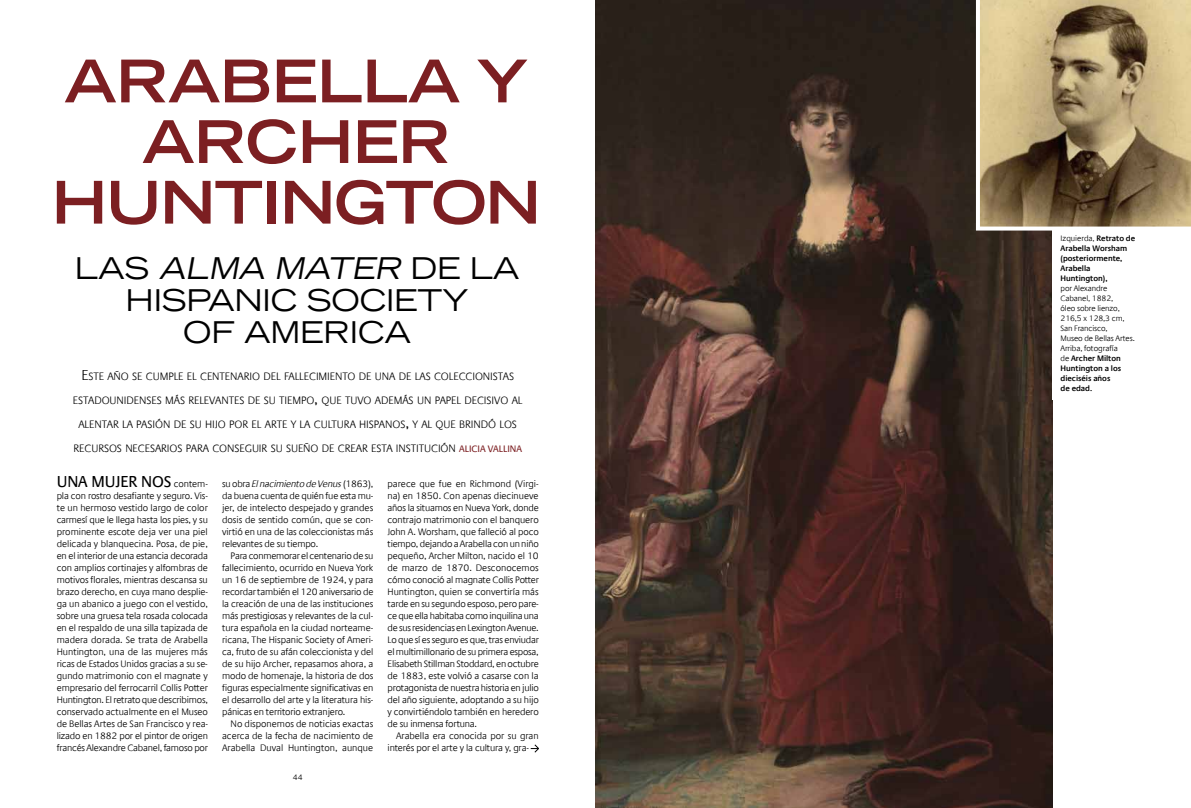
<style>
.page{position:relative;width:1191px;height:808px;background:#fff}
.page>*{position:absolute;margin:0;border:0;box-sizing:border-box;transform-origin:0 0}
.t1{font:700 expanded 58.8px/60.6px "Trade Gothic LT Std";letter-spacing:-.005em;color:#7c1f22;text-align:center}
.t2{font:expanded 30px/32px "Trade Gothic LT Std";letter-spacing:-.005em;color:#000;text-align:center}
.t3{font:16px "Praxis Com";letter-spacing:-.005em;color:#000}
.t4{font:300 10.9px "Praxis Com";letter-spacing:-.005em;color:#000}
.t5{font:300 9.5px/12px "Praxis Com";letter-spacing:-.015em;color:#000;text-align:justify}
.t6{font:300 8px/10px "Praxis Com";letter-spacing:-.015em;color:#000}
.t7{font:600 8px/10px "Praxis Com";letter-spacing:-.005em;color:#000}
.s1{font-style:italic}
.s2{font-size:14.5px}
.s3{font-weight:400;font-size:9.5px;color:#7c1f22}
.s4{font-weight:300;font-size:9.5px}
.s5{font-weight:300}
.s6{font-weight:600}
</style>
<div class="page">
<img style="left:595px;top:0;width:457px;height:808px">
<svg style="left:531px;top:744px;width:8px;height:9px"></svg>
<svg style="left:976px;top:0;width:215px;height:231px;background:#a5916b"></svg>
<div style="left:1052px;top:227px;width:91px;height:173px;background:#fff"></div>
<h1 class="t1" style="left:52px;top:50px;width:490px">ARABELLA Y<br>ARCHER<br>HUNTINGTON</h1>
<h2 class="t2" style="left:75px;top:252px;width:446px">L A S <span class="s1">ALMA MATER</span> D E L A<br>HISPANIC SOCIETY<br>OF AMERICA</h2>
<p class="t4" style="left:81px;top:370px;width:434px"><span class="s2">E</span>STE AÑO SE CUMPLE EL CENTENARIO DEL FALLECIMIENTO DE UNA DE LAS COLECCIONISTAS</p>
<p class="t4" style="left:73px;top:394px;width:451px">ESTADOUNIDENSES MÁS RELEVANTES DE SU TIEMPO<span class="s2">,</span> QUE TUVO ADEMÁS UN PAPEL DECISIVO AL</p>
<p class="t4" style="left:78px;top:418px;width:440px">ALENTAR LA PASIÓN DE SU HIJO POR EL ARTE Y LA CULTURA HISPANOS<span class="s2">,</span> Y AL QUE BRINDÓ LOS</p>
<p class="t4" style="left:74px;top:442px;width:450px">RECURSOS NECESARIOS PARA CONSEGUIR SU SUEÑO DE CREAR ESTA INSTITUCIÓN <span class="s3">ALICIA VALLINA</span></p>
<h3 class="t3" style="left:57px;top:472px;width:153px">UNA MUJER NOS <span class="s4">contem-</span></h3>
<p class="t5" style="left:57px;top:490px;width:153px">pla con rostro desafiante y seguro. Vis&shy;te un hermoso vestido largo de color carmesí que le llega hasta los pies, y su prominente escote deja ver una piel delicada y blanquecina. Posa, de pie, en el interior de una estancia decorada con amplios cortinajes y alfombras de motivos florales, mientras descansa su brazo derecho, en cuya mano desplie&shy;ga un abanico a juego con el vestido, sobre una gruesa tela rosada colocada en el respaldo de una silla tapizada de madera dorada. Se trata de Arabella Huntington, una de las mujeres más ricas de Estados Unidos gracias a su se&shy;gundo matrimonio con el magnate y empresario del ferrocarril Collis Potter Huntington. El retrato que describimos, conservado actualmente en el Museo de Bellas Artes de San Francisco y rea&shy;lizado en 1882 por el pintor de origen francés Alexandre Cabanel, famoso por</p>
<p class="t5" style="left:387px;top:478px;width:153px">parece que fue en Richmond (Virgi&shy;na) en 1850. Con apenas diecinueve años la situamos en Nueva York, donde contrajo matrimonio con el banquero John A. Worsham, que falleció al poco tiempo, dejando a Arabella con un niño pequeño, Archer Milton, nacido el 10 de marzo de 1870. Desconocemos cómo conoció al magnate Collis Potter Huntington, quien se convertiría más tarde en su segundo esposo, pero pare&shy;ce que ella habitaba como inquilina una de sus residencias en Lexington Avenue.<br>Lo que sí es seguro es que, tras enviudar el multimillonario de su primera esposa, Elisabeth Stillman Stoddard, en octubre de 1883, este volvió a casarse con la protagonista de nuestra historia en julio del año siguiente, adoptando a su hijo y convirtiéndolo también en heredero de su inmensa fortuna.</p>
<p class="t5" style="left:387px;top:730px;width:153px;text-indent:9px">Arabella era conocida por su gran interés por el arte y la cultura y, gra-</p>
<p class="t5" style="left:222px;top:478px;width:153px">su obra <span class="s1">El nacimiento de Venus</span> (1863), da buena cuenta de quién fue esta mu&shy;jer, de intelecto despejado y grandes dosis de sentido común, que se con&shy;virtió en una de las coleccionistas más relevantes de su tiempo.</p>
<p class="t5" style="left:222px;top:550px;width:153px;text-indent:9px">Para conmemorar el centenario de su fallecimiento, ocurrido en Nueva York un 16 de septiembre de 1924, y para recordar también el 120 aniversario de la creación de una de las instituciones más prestigiosas y relevantes de la cul&shy;tura española en la ciudad norteame&shy;ricana, The Hispanic Society of Ameri&shy;ca, fruto de su afán coleccionista y del de su hijo Archer, repasamos ahora, a modo de homenaje, la historia de dos figuras especialmente significativas en el desarrollo del arte y la literatura his&shy;pánicas en territorio extranjero.</p>
<p class="t5" style="left:222px;top:718px;width:153px;text-indent:9px">No disponemos de noticias exactas acerca de la fecha de nacimiento de Arabella Duval Huntington, aunque</p>
<p class="t6" style="left:293px;top:772px;width:11px">44</p>
<p class="t7" style="left:1060px;top:234px;width:76px"><span class="s5">Izquierda,</span> Retrato de<br>Arabella Worsham (posteriormente,<br>Arabella<br>Huntington),</p>
<p class="t6" style="left:1060px;top:284px;width:76px">por Alexandre<br>Cabanel, 1882,<br>óleo sobre lienzo,<br>216,5 x 128,3 cm,<br>San Francisco,<br>Museo de Bellas Artes.<br>Arriba, fotografía<br>de <span class="s6">Archer Milton<br>Huntington a los dieciséis años<br>de edad.</span></p>
</div>
